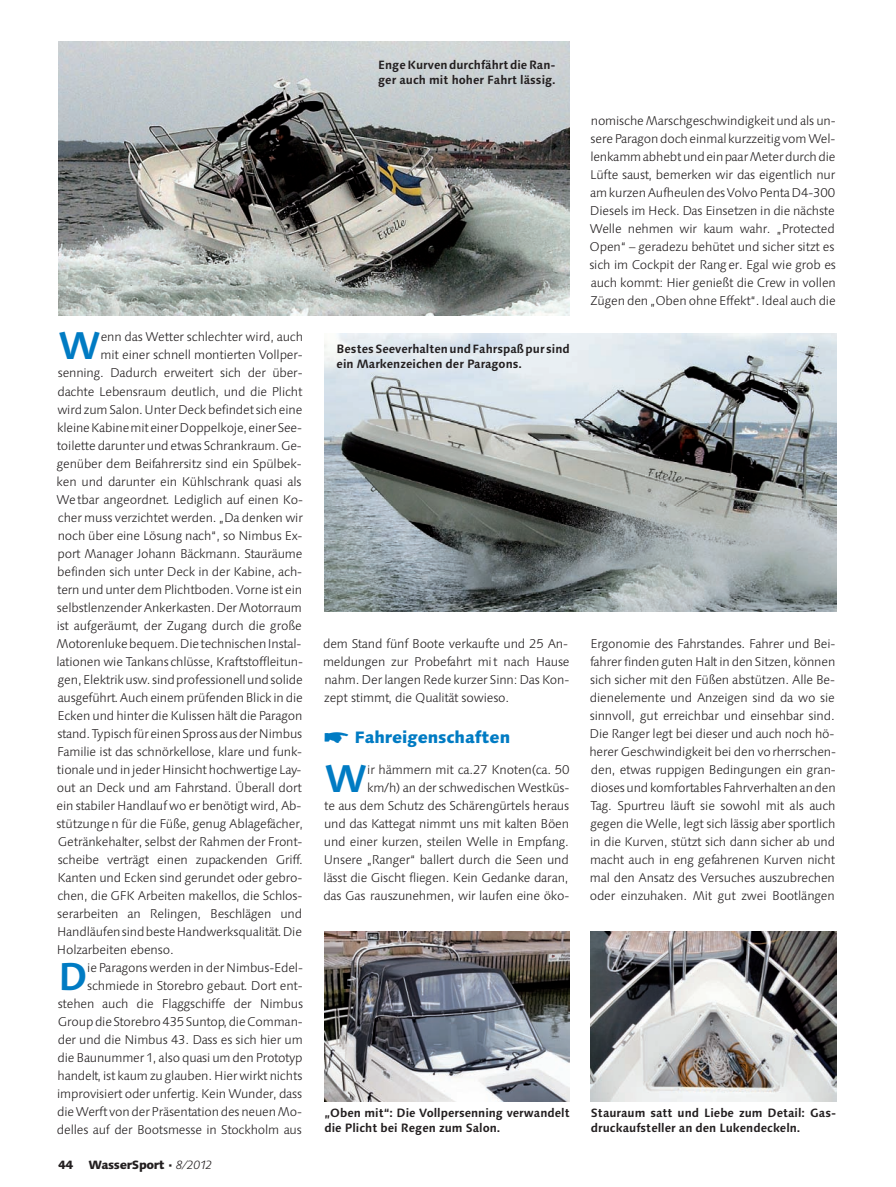
<style>
.page{position:relative;width:896px;height:1187px;background:#fff}
.page>*{position:absolute;margin:0;border:0;box-sizing:border-box;transform-origin:0 0}
.t1{font:700 38.55px "Linotype Syntax";color:#007bc3}
.t2{font:800 16.5px "Linotype Syntax";letter-spacing:-.005em;color:#007bc3}
.t3{font:300 12.75px/18px "Linotype Syntax";letter-spacing:-.015em;color:#231f20;text-align:right}
.t4{font:700 12px/15px "Linotype Syntax";color:#231f20}
.t5{font:800 12px "Linotype Syntax";letter-spacing:-.03em;color:#231f20}
.s1{font-weight:300;font-style:italic}
</style>
<div class="page">
<img style="left:58px;top:42px;width:512px;height:273px">
<img style="left:325px;top:334px;width:511px;height:277px">
<img style="left:591px;top:931px;width:246px;height:170px">
<img style="left:325px;top:931px;width:245px;height:170px">
<p class="t1" style="left:58px;top:330px;width:44px">W</p>
<p class="t3" style="left:101px;top:329px;width:204px">enn das Wetter schlechter wird, auch</p>
<p class="t3" style="left:101px;top:347px;width:203px">mit einer schnell montierten Vollper-</p>
<p class="t3" style="left:58px;top:365px;width:246px">senning. Dadurch erweitert sich der über-</p>
<p class="t3" style="left:58px;top:383px;width:247px">dachte Lebensraum deutlich, und die Plicht</p>
<p class="t3" style="left:57px;top:401px;width:247px">wird zum Salon. Unter Deck befindet sich eine</p>
<p class="t3" style="left:57px;top:419px;width:246px">kleine Kabine mit einer Doppelkoje, einer See-</p>
<p class="t3" style="left:57px;top:437px;width:246px">toilette darunter und etwas Schrankraum. Ge-</p>
<p class="t3" style="left:57px;top:455px;width:246px">genüber dem Beifahrersitz sind ein Spülbek-</p>
<p class="t3" style="left:57px;top:473px;width:247px">ken und darunter ein Kühlschrank quasi als</p>
<p class="t3" style="left:56px;top:491px;width:248px">Wetbar angeordnet. Lediglich auf einen Ko-</p>
<p class="t3" style="left:58px;top:509px;width:247px">cher muss verzichtet werden. „Da denken wir</p>
<p class="t3" style="left:58px;top:527px;width:246px">noch über eine Lösung nach“, so Nimbus Ex-</p>
<p class="t3" style="left:57px;top:545px;width:247px">port Manager Johann Bäckmann. Stauräume</p>
<p class="t3" style="left:57px;top:563px;width:246px">befinden sich unter Deck in der Kabine, ach-</p>
<p class="t3" style="left:57px;top:581px;width:246px">tern und unter dem Plichtboden. Vorne ist ein</p>
<p class="t3" style="left:57px;top:599px;width:247px">selbstlenzender Ankerkasten. Der Motorraum</p>
<p class="t3" style="left:57px;top:617px;width:247px">ist aufgeräumt, der Zugang durch die große</p>
<p class="t3" style="left:57px;top:635px;width:246px">Motorenluke bequem. Die technischen Instal-</p>
<p class="t3" style="left:56px;top:653px;width:248px">lationen wie Tankans chlüsse, Kraftstoffleitun-</p>
<p class="t3" style="left:58px;top:671px;width:246px">gen, Elektrik usw. sind professionell und solide</p>
<p class="t3" style="left:58px;top:689px;width:247px">ausgeführt. Auch einem prüfenden Blick in die</p>
<p class="t3" style="left:58px;top:707px;width:247px">Ecken und hinter die Kulissen hält die Paragon</p>
<p class="t3" style="left:57px;top:725px;width:247px">stand. Typisch für einen Spross aus der Nimbus</p>
<p class="t3" style="left:57px;top:743px;width:247px">Familie ist das schnörkellose, klare und funk-</p>
<p class="t3" style="left:57px;top:761px;width:246px">tionale und in jeder Hinsicht hochwertige Lay-</p>
<p class="t3" style="left:57px;top:779px;width:247px">out an Deck und am Fahrstand. Überall dort</p>
<p class="t3" style="left:57px;top:797px;width:246px">ein stabiler Handlauf wo er benötigt wird, Ab-</p>
<p class="t3" style="left:56px;top:815px;width:248px">stützungen für die Füße, genug Ablagefächer,</p>
<p class="t3" style="left:58px;top:833px;width:246px">Getränkehalter, selbst der Rahmen der Front-</p>
<p class="t3" style="left:58px;top:851px;width:247px">scheibe verträgt einen zupackenden Griff.</p>
<p class="t3" style="left:58px;top:869px;width:246px">Kanten und Ecken sind gerundet oder gebro-</p>
<p class="t3" style="left:57px;top:887px;width:246px">chen, die GFK Arbeiten makellos, die Schlos-</p>
<p class="t3" style="left:57px;top:905px;width:247px">serarbeiten an Relingen, Beschlägen und</p>
<p class="t3" style="left:57px;top:923px;width:247px">Handläufen sind beste Handwerksqualität. Die</p>
<p class="t3" style="left:57px;top:941px;width:118px">Holzarbeiten ebenso.</p>
<p class="t1" style="left:58px;top:960px;width:31px">D</p>
<p class="t3" style="left:57px;top:959px;width:248px">ie Paragons werden in der Nimbus-Edel&shy;schmiede in Storebro gebaut. Dort ent&shy;stehen auch die Flaggschiffe der Nimbus Group die Storebro 435 Suntop, die Comman&shy;der und die Nimbus 43. Dass es sich hier um die Baunummer 1, also quasi um den Prototyp handelt, ist kaum zu glauben. Hier wirkt nichts improvisiert oder unfertig. Kein Wunder, dass die Werft von der Präsentation des neuen Mo&shy;delles auf der Bootsmesse in Stockholm aus</p>
<p class="t5" style="left:58px;top:1159px;width:17px">44</p>
<p class="t5" style="left:88px;top:1159px;width:125px">WasserSport · <span class="s1">8/2012</span></p>
<p class="t4" style="left:378px;top:59px;width:179px">Enge Kurven durchfährt die Ran&shy;ger auch mit hoher Fahrt lässig.</p>
<p class="t4" style="left:337px;top:343px;width:235px">Bestes Seeverhalten und Fahrspaß pur sind ein Markenzeichen der Paragons.</p>
<p class="t3" style="left:589px;top:113px;width:248px;text-align:justify">nomische Marschgeschwindigkeit und als un&shy;sere Paragon doch einmal kurzzeitig vom Wel&shy;lenkamm abhebt und ein paar Meter durch die Lüfte saust, bemerken wir das eigentlich nur am kurzen Aufheulen des Volvo Penta D4-300<br>Diesels im Heck. Das Einsetzen in die nächste Welle nehmen wir kaum wahr. „Protected Open“ – geradezu behütet und sicher sitzt es sich im Cockpit der Ranger. Egal wie grob es auch kommt: Hier genießt die Crew in vollen Zügen den „Oben ohne Effekt“. Ideal auch die</p>
<p class="t3" style="left:323px;top:635px;width:248px;text-align:left">dem Stand fünf Boote verkaufte und 25 An&shy;meldungen zur Probefahrt mit nach Hause nahm. Der langen Rede kurzer Sinn: Das Kon&shy;zept stimmt, die Qualität sowieso.</p>
<p class="t2" style="left:355px;top:730px;width:157px">Fahreigenschaften</p>
<p class="t1" style="left:325px;top:762px;width:44px">W</p>
<p class="t3" style="left:323px;top:761px;width:248px">ir hämmern mit ca.27 Knoten(ca. 50<br>km/h) an der schwedischen Westküs -<br>te aus dem Schutz des Schärengürtels heraus und das Kattegat nimmt uns mit kalten Böen und einer kurzen, steilen Welle in Empfang.<br>Unsere „Ranger“ ballert durch die Seen und lässt die Gischt fliegen. Kein Gedanke daran, das Gas rauszunehmen, wir laufen eine öko-</p>
<p class="t3" style="left:589px;top:635px;width:248px;text-align:justify">Ergonomie des Fahrstandes. Fahrer und Bei&shy;fahrer finden guten Halt in den Sitzen, können sich sicher mit den Füßen abstützen. Alle Be&shy;dienelemente und Anzeigen sind da wo sie sinnvoll, gut erreichbar und einsehbar sind.<br>Die Ranger legt bei dieser und auch noch hö&shy;herer Geschwindigkeit bei den vorherrschen&shy;den, etwas ruppigen Bedingungen ein gran&shy;dioses und komfortables Fahrverhalten an den Tag. Spurtreu läuft sie sowohl mit als auch gegen die Welle, legt sich lässig aber sportlich in die Kurven, stützt sich dann sicher ab und macht auch in eng gefahrenen Kurven nicht mal den Ansatz des Versuches auszubrechen oder einzuhaken. Mit gut zwei Bootlängen</p>
<p class="t4" style="left:325px;top:1106px;width:247px">„Oben mit“: Die Vollpersenning verwandelt die Plicht bei Regen zum Salon.</p>
<p class="t4" style="left:591px;top:1106px;width:247px">Stauraum satt und Liebe zum Detail: Gas&shy;druckaufsteller an den Lukendeckeln.</p>
</div>
